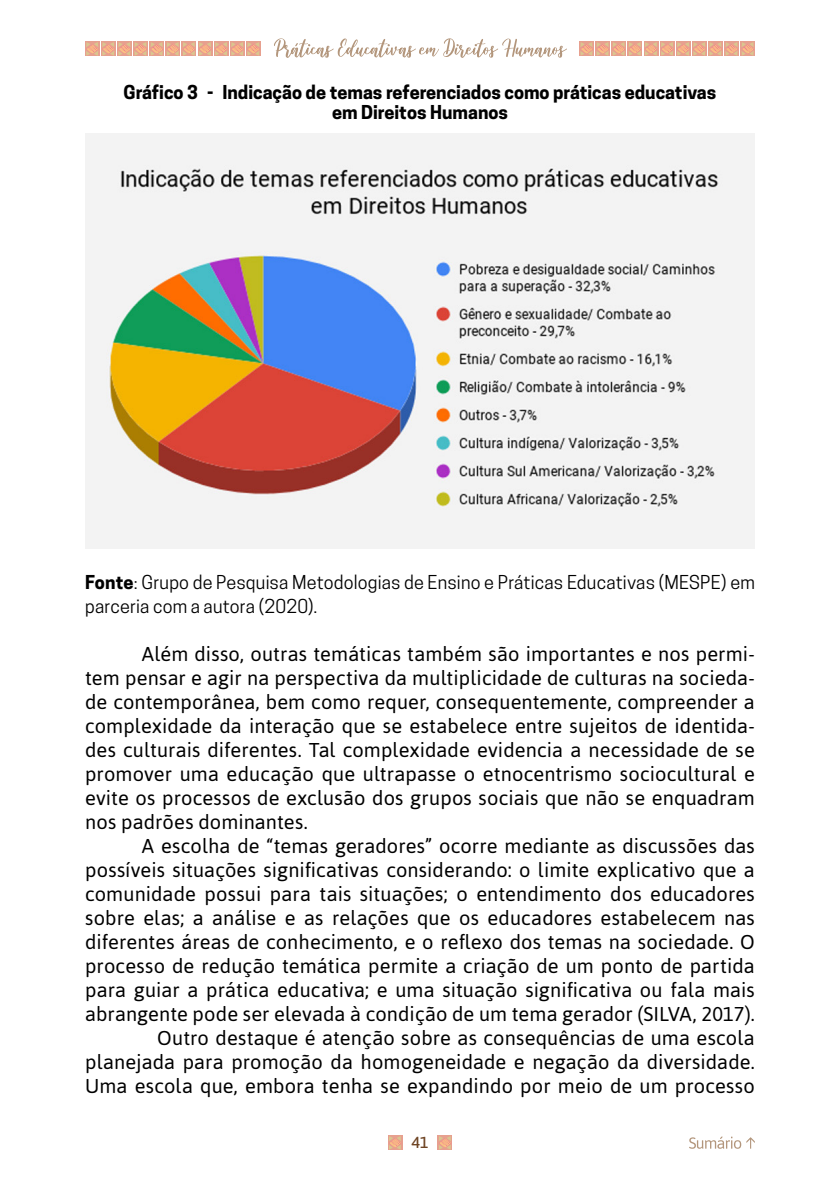
<style>
.page{position:relative;width:840px;height:1191px;background:#fff}
.page>*{position:absolute;margin:0;border:0;box-sizing:border-box;transform-origin:0 0}
.t1{font:20px/24px "Asap";letter-spacing:.005em;color:#000;text-align:justify}
.t2{font:18px/24px "Cooper Hewitt";letter-spacing:.01em;color:#000}
.t3{font:700 18px/20px "Cooper Hewitt";color:#000;text-align:center}
.t4{font:500 16px "Asap";color:#6f4525}
.s1{font-weight:700}
</style>
<div class="page">
<div style="left:85px;top:41px;width:14px;height:15px;background:#e7a08f"></div>
<div style="left:101px;top:41px;width:14px;height:15px;background:#e7a08f"></div>
<div style="left:117px;top:41px;width:14px;height:15px;background:#e7a08f"></div>
<div style="left:133px;top:41px;width:15px;height:15px;background:#e7a08f"></div>
<div style="left:149px;top:41px;width:15px;height:15px;background:#e7a08f"></div>
<div style="left:166px;top:41px;width:14px;height:15px;background:#e7a08f"></div>
<div style="left:182px;top:41px;width:14px;height:15px;background:#e7a08f"></div>
<div style="left:198px;top:41px;width:14px;height:15px;background:#e7a08f"></div>
<div style="left:214px;top:41px;width:14px;height:15px;background:#e7a08f"></div>
<div style="left:230px;top:41px;width:14px;height:15px;background:#e7a08f"></div>
<div style="left:246px;top:41px;width:14px;height:15px;background:#e7a08f"></div>
<svg style="left:86px;top:42px;width:174px;height:14px"></svg>
<div style="left:579px;top:41px;width:14px;height:15px;background:#e7a08f"></div>
<div style="left:595px;top:41px;width:14px;height:15px;background:#e7a08f"></div>
<div style="left:611px;top:41px;width:14px;height:15px;background:#e7a08f"></div>
<div style="left:627px;top:41px;width:14px;height:15px;background:#e7a08f"></div>
<svg style="left:644px;top:41px;width:13px;height:1px"></svg>
<svg style="left:660px;top:41px;width:14px;height:1px"></svg>
<svg style="left:676px;top:41px;width:14px;height:1px"></svg>
<svg style="left:692px;top:41px;width:14px;height:1px"></svg>
<div style="left:708px;top:41px;width:14px;height:15px;background:#e7a08f"></div>
<div style="left:724px;top:41px;width:14px;height:15px;background:#e7a08f"></div>
<svg style="left:740px;top:41px;width:14px;height:15px"></svg>
<svg style="left:580px;top:42px;width:173px;height:14px"></svg>
<svg style="left:274px;top:38px;width:292px;height:20px"></svg>
<svg style="left:388px;top:1135px;width:14px;height:15px"></svg>
<svg style="left:388px;top:1136px;width:13px;height:13px"></svg>
<div style="left:437px;top:1135px;width:15px;height:15px;background:#e6a08f"></div>
<svg style="left:439px;top:1136px;width:12px;height:13px"></svg>
<svg style="left:689px;top:1136px;width:51px;height:12px"></svg>
<svg style="left:746px;top:1137px;width:8px;height:11px"></svg>
<img style="left:85px;top:134px;width:669px;height:414px">
<p class="t3" style="left:123px;top:82px;width:594px">Gráfico 3 - Indicação de temas referenciados como práticas educativas em Direitos Humanos</p>
<p class="t2" style="left:85px;top:570px;width:671px"><span class="s1">Fonte</span>: Grupo de Pesquisa Metodologias de Ensino e Práticas Educativas (MESPE) em parceria com a autora (2020).</p>
<p class="t1" style="left:85px;top:642px;width:670px;text-indent:57px">Além disso, outras temáticas também são importantes e nos permi&shy;tem pensar e agir na perspectiva da multiplicidade de culturas na socieda&shy;de contemporânea, bem como requer, consequentemente, compreender a complexidade da interação que se estabelece entre sujeitos de identida&shy;des culturais diferentes. Tal complexidade evidencia a necessidade de se promover uma educação que ultrapasse o etnocentrismo sociocultural e evite os processos de exclusão dos grupos sociais que não se enquadram nos padrões dominantes.</p>
<p class="t1" style="left:85px;top:834px;width:671px;text-align:right">A escolha de “temas geradores” ocorre mediante as discussões das possíveis situações significativas considerando: o limite explicativo que a comunidade possui para tais situações; o entendimento dos educadores sobre elas; a análise e as relações que os educadores estabelecem nas diferentes áreas de conhecimento, e o reflexo dos temas na sociedade. O processo de redução temática permite a criação de um ponto de partida para guiar a prática educativa; e uma situação significativa ou fala mais abrangente pode ser elevada à condição de um tema gerador (SILVA, 2017).<br>Outro destaque é atenção sobre as consequências de uma escola planejada para promoção da homogeneidade e negação da diversidade.<br>Uma escola que, embora tenha se expandindo por meio de um processo</p>
<p class="t4" style="left:411px;top:1131px;width:19px">41</p>
</div>
